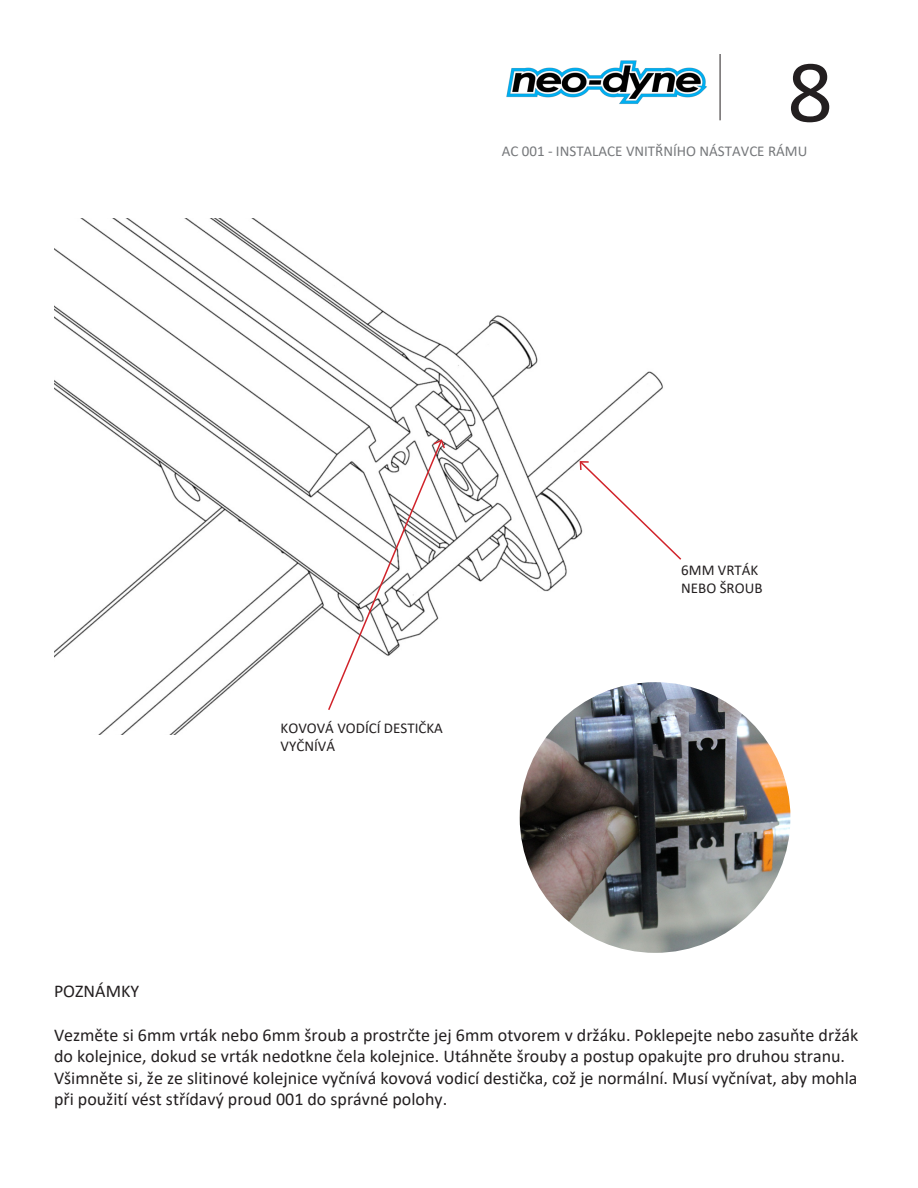
<style>
.page{position:relative;width:918px;height:1188px;background:#fff}
.page>*{position:absolute;margin:0;border:0;box-sizing:border-box;transform-origin:0 0}
.t1{font:90px "Calibri";color:#231f20}
.t2{font:18px/21.6px "Calibri";color:#231f20}
.t3{font:15px/18px "Calibri";color:#231f20}
.t4{font:15px "Calibri";color:#76787b}
</style>
<div class="page">
<img style="left:54px;top:219px;width:708px;height:516px">
<svg style="left:327px;top:438px;width:119px;height:274px"></svg>
<svg style="left:578px;top:460px;width:105px;height:101px"></svg>
<img style="left:520px;top:682px;width:270px;height:271px;border-radius:135px">
<hr style="left:720px;top:54px;width:1px;height:66px;background:#231f20">
<img style="left:506px;top:60px;width:201px;height:44px">
<p class="t1" style="left:787px;top:35px;width:47px">8</p>
<p class="t4" style="left:502px;top:140px;width:307px">AC 001 - INSTALACE VNITŘNÍHO NÁSTAVCE RÁMU</p>
<p class="t3" style="left:281px;top:718px;width:164px">KOVOVÁ VODÍCÍ DESTIČKA</p>
<p class="t3" style="left:281px;top:736px;width:56px">VYČNÍVÁ</p>
<p class="t3" style="left:681px;top:560px;width:83px">6MM VRTÁK<br>NEBO ŠROUB</p>
<p class="t2" style="left:54px;top:980px;width:87px">POZNÁMKY</p>
<p class="t2" style="left:54px;top:1023px;width:806px">Vezměte si 6mm vrták nebo 6mm šroub a prostrčte jej 6mm otvorem v držáku. Poklepejte nebo zasuňte držák do kolejnice, dokud se vrták nedotkne čela kolejnice. Utáhněte šrouby a postup opakujte pro druhou stranu.<br>Všimněte si, že ze slitinové kolejnice vyčnívá kovová vodicí destička, což je normální. Musí vyčnívat, aby mohla při použití vést střídavý proud 001 do správné polohy.</p>
</div>
